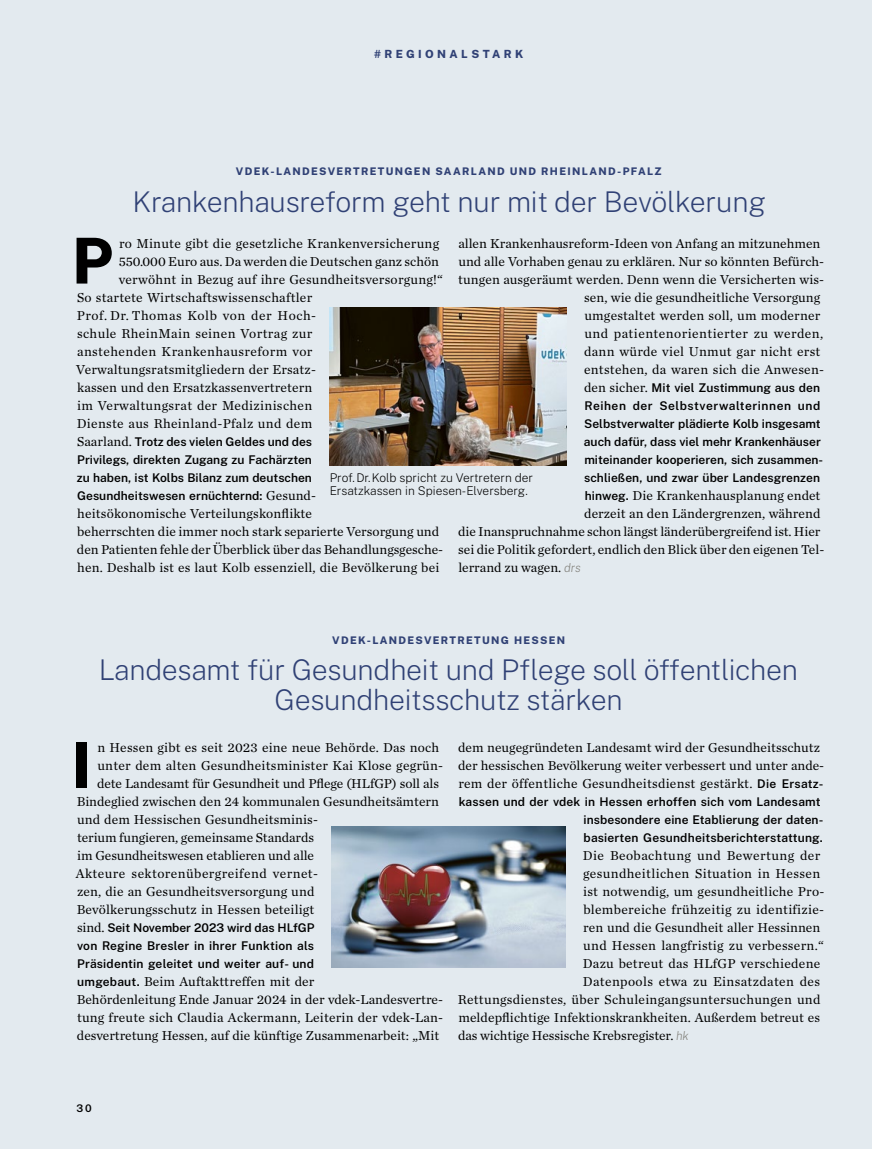
<style>
.page{position:relative;width:872px;height:1149px;background:#fff}
.page>*{position:absolute;margin:0;border:0;box-sizing:border-box;transform-origin:0 0}
.t1{font:800 63.3px "Public Sans";color:#000}
.t2{font:200 28.5px/30px "Public Sans";letter-spacing:-.01em;color:#304175;text-align:center}
.t3{font:13.5px/18px "Chronicle Text G1";letter-spacing:.01em;color:#000}
.t4{font:13.5px "Chronicle Text G1";letter-spacing:.03em;color:#000}
.t5{font:13.5px "Chronicle Text G1";letter-spacing:.035em;color:#000}
.t6{font:13.5px "Chronicle Text G1";letter-spacing:.04em;color:#000}
.t7{font:600 12px/18px "Public Sans";letter-spacing:.005em;color:#000}
.t8{font:200 12px/13.5px "Public Sans";color:#000}
.t9{font:800 11.25px "Public Sans";letter-spacing:.3em;color:#304175}
.t10{font:800 10.5px "Public Sans";letter-spacing:.125em;color:#304175}
.t11{font:600 10.5px "Public Sans";color:#000}
.s1{font-family:"Chronicle Text G1";font-weight:400;font-size:13.5px}
.s2{font-family:"Public Sans";font-weight:600;font-size:12px}
.s3{font-family:"Public Sans";font-weight:200;font-style:italic;font-size:12px;color:#81807a}
</style>
<div class="page">
<div style="left:0;top:0;width:872px;height:1148px;background:#e3eaef"></div>
<img style="left:330px;top:307px;width:236px;height:158px">
<img style="left:332px;top:826px;width:233px;height:140px">
<p class="t9" style="left:374px;top:45px;width:151px">#REGIONALSTARK</p>
<p class="t10" style="left:236px;top:164px;width:427px">VDEK-LANDESVERTRETUNGEN SAARLAND UND RHEINLAND-PFALZ</p>
<h2 class="t2" style="left:132px;top:185px;width:635px">Krankenhausreform geht nur mit der Bevölkerung</h2>
<h1 class="t1" style="left:72px;top:213px;width:43px">P</h1>
<p class="t3" style="left:119px;top:233px;width:321px">ro Minute gibt die gesetzliche Krankenversicherung</p>
<p class="t3" style="left:458px;top:233px;width:363px">allen Krankenhausreform-Ideen von Anfang an mitzunehmen</p>
<p class="t3" style="left:458px;top:251px;width:367px">und alle Vorhaben genau zu erklären. Nur so könnten Befürch-</p>
<p class="t3" style="left:458px;top:269px;width:367px">tungen ausgeräumt werden. Denn wenn die Versicherten wis-</p>
<p class="t3" style="left:584px;top:287px;width:237px">sen, wie die gesundheitliche Versorgung</p>
<p class="t3" style="left:584px;top:305px;width:237px">umgestaltet werden soll, um moderner</p>
<p class="t5" style="left:584px;top:323px;width:240px">und patientenorientierter zu werden,</p>
<p class="t3" style="left:584px;top:341px;width:238px">dann würde viel Unmut gar nicht erst</p>
<p class="t3" style="left:584px;top:359px;width:241px">entstehen, da waren sich die Anwesen-</p>
<p class="t7" style="left:584px;top:377px;width:241px"><span class="s1">den sicher.</span> Mit viel Zustimmung aus den Reihen der Selbstverwalterinnen und Selbstverwalter plädierte Kolb insgesamt auch dafür, dass viel mehr Krankenhäuser miteinander kooperieren, sich zusammen&shy;schließen, und zwar über Landesgrenzen</p>
<p class="t3" style="left:585px;top:485px;width:237px"><span class="s2">hinweg.</span> Die Krankenhausplanung endet</p>
<p class="t3" style="left:584px;top:503px;width:238px">derzeit an den Ländergrenzen, während</p>
<p class="t3" style="left:458px;top:521px;width:364px">die Inanspruchnahme schon längst länderübergreifend ist. Hier</p>
<p class="t3" style="left:458px;top:539px;width:367px">sei die Politik gefordert, endlich den Blick über den eigenen Tel-</p>
<p class="t3" style="left:458px;top:557px;width:124px">lerrand zu wagen. <span class="s3">drs</span></p>
<p class="t3" style="left:119px;top:251px;width:322px">550.000 Euro aus. Da werden die Deutschen ganz schön</p>
<p class="t3" style="left:119px;top:269px;width:325px">verwöhnt in Bezug auf ihre Gesundheitsversorgung!“</p>
<p class="t3" style="left:77px;top:287px;width:237px">So startete Wirtschaftswissenschaftler</p>
<p class="t6" style="left:77px;top:305px;width:241px">Prof. Dr. Thomas Kolb von der Hoch-</p>
<p class="t4" style="left:77px;top:323px;width:237px">schule RheinMain seinen Vortrag zur</p>
<p class="t4" style="left:77px;top:341px;width:237px">anstehenden Krankenhausreform vor</p>
<p class="t3" style="left:76px;top:359px;width:241px">Verwaltungsratsmitgliedern der Ersatz-</p>
<p class="t3" style="left:77px;top:377px;width:236px">kassen und den Ersatzkassenvertretern</p>
<p class="t3" style="left:77px;top:395px;width:237px">im Verwaltungsrat der Medizinischen</p>
<p class="t3" style="left:77px;top:413px;width:237px">Dienste aus Rheinland-Pfalz und dem</p>
<p class="t7" style="left:77px;top:431px;width:241px"><span class="s1">Saarland.</span> Trotz des vielen Geldes und des Privilegs, direkten Zugang zu Fachärzten zu haben, ist Kolbs Bilanz zum deutschen Gesundheitswesen ernüchternd: <span class="s1">Gesund-</span></p>
<p class="t3" style="left:77px;top:503px;width:367px">heitsökonomische Verteilungskonflikte<br>beherrschten die immer noch stark separierte Versorgung und den Patienten fehle der Überblick über das Behandlungsgesche&shy;hen. Deshalb ist es laut Kolb essenziell, die Bevölkerung bei</p>
<p class="t8" style="left:330px;top:470px;width:205px">Prof.Dr.Kolb spricht zu Vertretern der<br>Ersatzkassen in Spiesen-Elversberg.</p>
<p class="t10" style="left:332px;top:632px;width:234px">VDEK-LANDESVERTRETUNG HESSEN</p>
<h2 class="t2" style="left:99px;top:653px;width:700px">Landesamt für Gesundheit und Pflege soll öffentlichen<br>Gesundheitsschutz stärken</h2>
<h1 class="t1" style="left:72px;top:717px;width:22px">I</h1>
<p class="t3" style="left:97px;top:737px;width:343px">n Hessen gibt es seit 2023 eine neue Behörde. Das noch</p>
<p class="t3" style="left:97px;top:755px;width:347px">unter dem alten Gesundheitsminister Kai Klose gegrün-</p>
<p class="t3" style="left:97px;top:773px;width:343px">dete Landesamt für Gesundheit und Pflege (HLfGP) soll als</p>
<p class="t3" style="left:77px;top:791px;width:364px">Bindeglied zwischen den 24 kommunalen Gesundheitsämtern</p>
<p class="t3" style="left:77px;top:809px;width:242px">und dem Hessischen Gesundheitsminis-</p>
<p class="t3" style="left:77px;top:827px;width:238px">terium fungieren, gemeinsame Standards</p>
<p class="t3" style="left:77px;top:845px;width:238px">im Gesundheitswesen etablieren und alle</p>
<p class="t5" style="left:76px;top:863px;width:244px">Akteure sektorenübergreifend vernet-</p>
<p class="t3" style="left:77px;top:881px;width:239px">zen, die an Gesundheitsversorgung und</p>
<p class="t3" style="left:77px;top:899px;width:239px">Bevölkerungsschutz in Hessen beteiligt</p>
<p class="t7" style="left:77px;top:917px;width:239px;text-align:justify"><span class="s1">sind.</span> Seit November 2023 wird das HLfGP von Regine Bresler in ihrer Funktion als Präsidentin geleitet und weiter auf- und</p>
<p class="t3" style="left:77px;top:971px;width:368px"><span class="s2">umgebaut.</span> Beim Auftakttreffen mit der<br>Behördenleitung Ende Januar 2024 in der vdek-Landesvertre&shy;tung freute sich Claudia Ackermann, Leiterin der vdek-Lan&shy;desvertretung Hessen, auf die künftige Zusammenarbeit: „Mit</p>
<p class="t3" style="left:458px;top:737px;width:367px">dem neugegründeten Landesamt wird der Gesundheitsschutz der hessischen Bevölkerung weiter verbessert und unter ande&shy;rem der öffentliche Gesundheitsdienst gestärkt. <span class="s2">Die Ersatz-</span></p>
<p class="t7" style="left:583px;top:791px;width:241px;text-indent:-125px">kassen und der vdek in Hessen erhoffen sich vom Landesamt insbesondere eine Etablierung der daten&shy;basierten Gesundheitsberichterstattung.</p>
<p class="t4" style="left:583px;top:845px;width:239px">Die Beobachtung und Bewertung der</p>
<p class="t4" style="left:583px;top:863px;width:239px">gesundheitlichen Situation in Hessen</p>
<p class="t3" style="left:583px;top:881px;width:242px">ist notwendig, um gesundheitliche Pro-</p>
<p class="t3" style="left:583px;top:899px;width:242px">blembereiche frühzeitig zu identifizie-</p>
<p class="t3" style="left:583px;top:917px;width:239px">ren und die Gesundheit aller Hessinnen</p>
<p class="t3" style="left:583px;top:935px;width:242px">und Hessen langfristig zu verbessern.“</p>
<p class="t3" style="left:583px;top:953px;width:239px">Dazu betreut das HLfGP verschiedene</p>
<p class="t4" style="left:583px;top:971px;width:239px">Datenpools etwa zu Einsatzdaten des</p>
<p class="t3" style="left:458px;top:989px;width:364px">Rettungsdienstes, über Schuleingangsuntersuchungen und</p>
<p class="t3" style="left:458px;top:1007px;width:363px">meldepflichtige Infektionskrankheiten. Außerdem betreut es</p>
<p class="t3" style="left:458px;top:1025px;width:232px">das wichtige Hessische Krebsregister. <span class="s3">hk</span></p>
<p class="t11" style="left:77px;top:1100px;width:17px">30</p>
</div>
